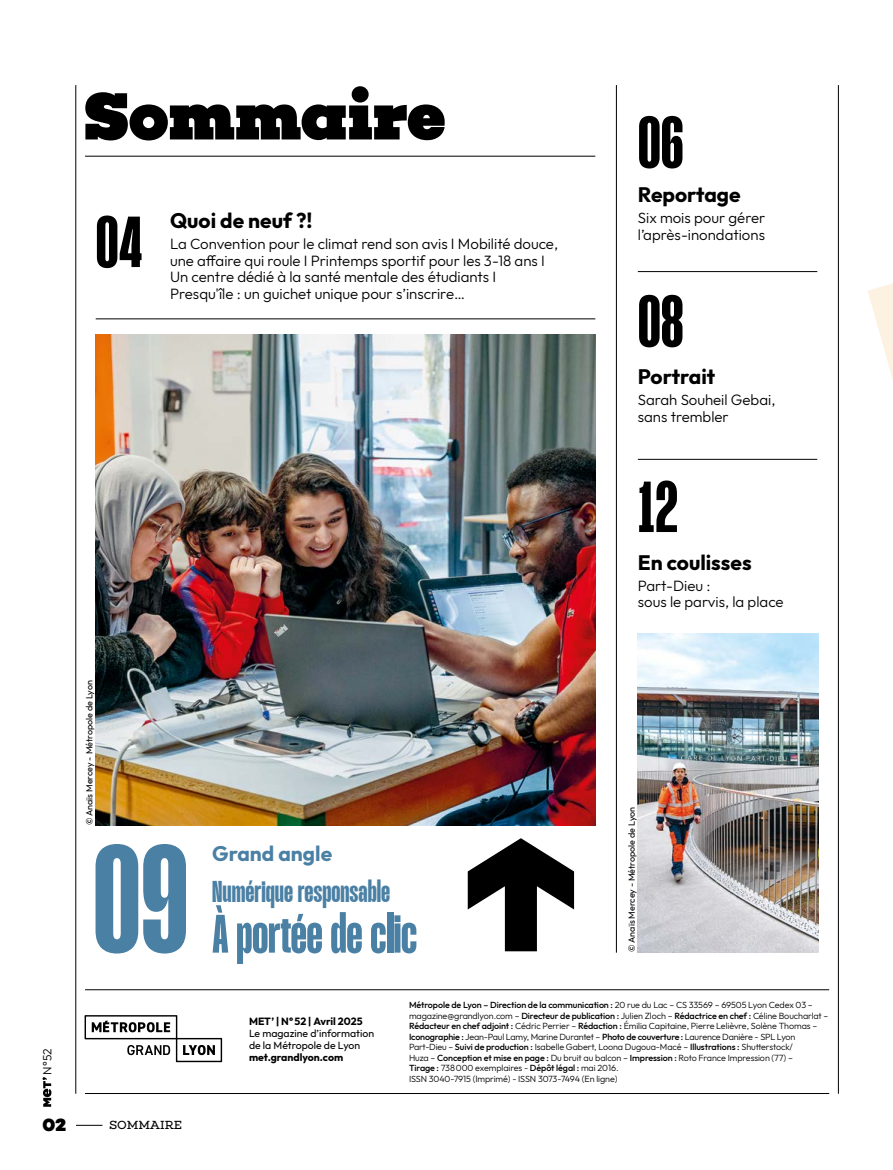
<style>
.page{position:relative;width:893px;height:1170px;background:#fff}
.page>*{position:absolute;margin:0;border:0;box-sizing:border-box;transform-origin:0 0}
.t1{font:700 150px "Mango Grotesque";color:#4b80a5}
.t2{font:700 72px "Mango Grotesque";color:#000}
.t3{font:900 67.95px "Choplin";letter-spacing:-.01em;color:#000}
.meT_Item-important{font:700 54px "Mango Grotesque";letter-spacing:-.005em;color:#4b80a5}
.t4{font:700 30px "Mango Grotesque";color:#4b80a5}
.met_Items-som{font:700 21px "Outfit";color:#000}
.met_Items-som-2{font:700 21px "Outfit";color:#4b80a5}
.t5{font:900 18px "Choplin";color:#000}
.meT_Som-n{font:300 15px/16.5px "Outfit";color:#000}
.t6{font:12px "Choplin";letter-spacing:.005em;color:#000}
.t7{font:300 12px "Outfit";color:#000}
.t8{font:10.5px/12px "Outfit";color:#000}
.t9{font:700 10.5px "Outfit";color:#000}
.t10{font:300 9px/10.5px "Outfit";letter-spacing:-.01em;color:#000}
.Credit-photo_MeT{font:9px "Outfit";color:#000}
.s1{font-weight:500}
</style>
<div class="page">
<svg style="left:868px;top:283px;width:25px;height:97px"></svg>
<hr style="left:85px;top:156px;width:510px;height:1px;background:#000">
<hr style="left:85px;top:989px;width:744px;height:1px;background:#000">
<hr style="left:85px;top:1093px;width:744px;height:1px;background:#000">
<hr style="left:76px;top:85px;width:1px;height:1008px;background:#000">
<hr style="left:838px;top:85px;width:1px;height:1008px;background:#000">
<hr style="left:96px;top:318px;width:499px;height:1px;background:#000">
<img style="left:96px;top:334px;width:499px;height:491px">
<svg style="left:468px;top:838px;width:106px;height:113px"></svg>
<hr style="left:616px;top:85px;width:1px;height:867px;background:#000">
<svg style="left:85px;top:1015px;width:137px;height:47px"></svg>
<hr style="left:638px;top:271px;width:179px;height:1px;background:#000">
<hr style="left:638px;top:459px;width:179px;height:1px;background:#000">
<img style="left:638px;top:633px;width:181px;height:319px">
<svg style="left:76px;top:1124px;width:26px;height:1px"></svg>
<svg style="left:43px;top:1077px;width:8px;height:29px"></svg>
<h3 class="t7" style="left:40px;top:1074px;width:28px;rotate:-90deg">N°52</h3>
<h3 class="t3" style="left:84px;top:74px;width:363px">Sommaire</h3>
<h2 class="t2" style="left:96px;top:209px;width:49px">04</h2>
<h2 class="met_Items-som" style="left:170px;top:207px;width:144px">Quoi de neuf ?!</h2>
<p class="meT_Som-n" style="left:170px;top:236px;width:390px">La Convention pour le climat rend son avis I Mobilité douce, une affaire qui roule I Printemps sportif pour les 3-18 ans I Un centre dédié à la santé mentale des étudiants I Presqu'île : un guichet unique pour s’inscrire…</p>
<p class="Credit-photo_MeT" style="left:84px;top:825px;width:146px;rotate:-90deg">© Anaïs Mercey - Métropole de Lyon</p>
<h1 class="t1" style="left:93px;top:831px;width:97px">09</h1>
<h2 class="met_Items-som-2" style="left:212px;top:839px;width:121px">Grand angle</h2>
<p class="t4" style="left:212px;top:877px;width:179px">Numérique responsable</p>
<h3 class="meT_Item-important" style="left:212px;top:909px;width:206px">À portée de clic</h3>
<h2 class="t2" style="left:638px;top:110px;width:47px">06</h2>
<h2 class="met_Items-som" style="left:638px;top:181px;width:104px">Reportage</h2>
<p class="meT_Som-n" style="left:638px;top:210px;width:129px">Six mois pour gérer l’après‑inondations</p>
<h2 class="t2" style="left:638px;top:289px;width:47px">08</h2>
<h2 class="met_Items-som" style="left:638px;top:363px;width:79px">Portrait</h2>
<p class="meT_Som-n" style="left:638px;top:392px;width:139px">Sarah Souheil Gebai, sans trembler</p>
<h2 class="t2" style="left:638px;top:474px;width:42px">12</h2>
<h2 class="met_Items-som" style="left:638px;top:548px;width:115px">En coulisses</h2>
<p class="meT_Som-n" style="left:638px;top:577px;width:147px">Part-Dieu :<br>sous le parvis, la place</p>
<p class="Credit-photo_MeT" style="left:626px;top:951px;width:146px;rotate:-90deg">© Anaïs Mercey - Métropole de Lyon</p>
<p class="t9" style="left:249px;top:1014px;width:115px">MET’ | N°52 | Avril 2025</p>
<p class="t8" style="left:249px;top:1027px;width:127px">Le magazine d’information de la Métropole de Lyon</p>
<p class="t9" style="left:249px;top:1050px;width:96px">met.grandlyon.com</p>
<p class="t10" style="left:409px;top:999px;width:421px"><span class="s1">Métropole de Lyon – Direction de la communication :</span> 20 rue du Lac – CS 33569 – 69505 Lyon Cedex 03 – magazine@grandlyon.com – <span class="s1">Directeur de publication :</span> Julien Zloch – <span class="s1">Rédactrice en chef :</span> Céline Boucharlat – <span class="s1">Rédacteur en chef adjoint :</span> Cédric Perrier – <span class="s1">Rédaction :</span> Émilia Capitaine, Pierre Lelièvre, Solène Thomas – <span class="s1">Iconographie :</span> Jean-Paul Lamy, Marine Durantet – <span class="s1">Photo de couverture :</span> Laurence Danière - SPL Lyon Part-Dieu – <span class="s1">Suivi de production :</span> Isabelle Gabert, Loona Dugoua-Macé – <span class="s1">Illustrations :</span> Shutterstock/<br>Huza – <span class="s1">Conception et mise en page :</span> Du bruit au balcon – <span class="s1">Impression :</span> Roto France Impression (77) –<br><span class="s1">Tirage :</span> 738000 exemplaires - <span class="s1">Dépôt légal :</span> mai 2016.</p>
<p class="t10" style="left:409px;top:1073px;width:210px">ISSN 3040-7915 (Imprimé) - ISSN 3073-7494 (En ligne)</p>
<h3 class="t5" style="left:43px;top:1113px;width:25px">02</h3>
<h3 class="t6" style="left:109px;top:1118px;width:74px">SOMMAIRE</h3>
</div>
